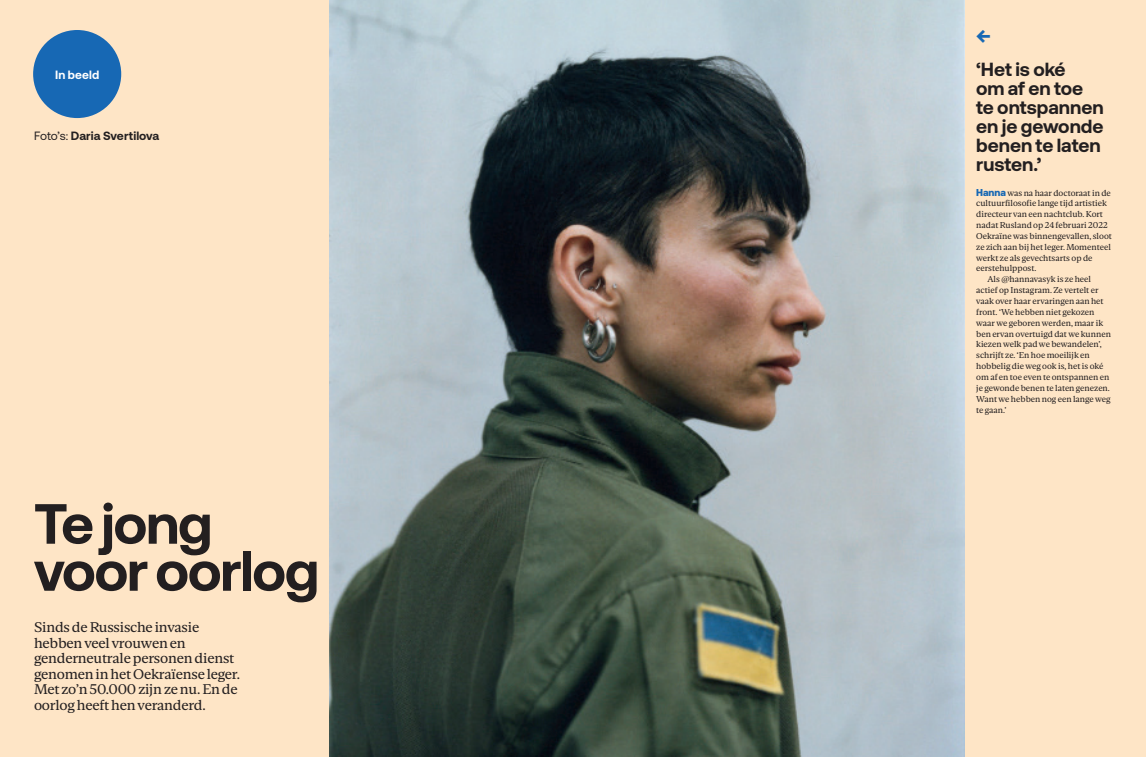
<style>
.page{position:relative;width:1146px;height:757px;background:#fff}
.page>*{position:absolute;margin:0;border:0;box-sizing:border-box;transform-origin:0 0}
.t1{font:700 56.5px/47px "Aeonik";letter-spacing:-.025em;color:#231f20}
.t2{font:700 19px/19px "Aeonik";color:#231f20}
.t3{font:700 19px "Aeonik";color:#1768b4}
.t4{font:14px/15.5px "Gestura Text";letter-spacing:-.015em;color:#231f20}
.t5{font:700 12px "Aeonik";letter-spacing:.01em;color:#231f20}
.t6{font:700 12px "Aeonik";letter-spacing:.015em;color:#fff}
.t7{font:8.5px "Gestura Text";color:#231f20}
.s1{font-weight:400}
.s2{font-family:"Aeonik";font-weight:900;font-size:10px;color:#1768b4}
</style>
<div class="page">
<div style="left:0;top:0;width:1145px;height:757px;background:#fee5c6"></div>
<div style="left:33px;top:30px;width:88px;height:88px;background:#1768b4;border-radius:50%"></div>
<img style="left:329px;top:0;width:634px;height:757px">
<h3 class="t6" style="left:55px;top:68px;width:46px">In beeld</h3>
<h3 class="t5" style="left:34px;top:129px;width:127px"><span class="s1">Foto’s:</span> Daria Svertilova</h3>
<h1 class="t1" style="left:34px;top:500px;width:287px">Te jong voor oorlog</h1>
<h3 class="t4" style="left:34px;top:620px;width:207px">Sinds de Russische invasie hebben veel vrouwen en genderneutrale personen dienst genomen in het Oekraïense leger.<br>Met zo’n 50.000 zijn ze nu. En de oorlog heeft hen veranderd.</h3>
<h2 class="t3" style="left:976px;top:25px;width:16px">←</h2>
<h2 class="t2" style="left:976px;top:59px;width:129px">‘Het is oké<br>om af en toe te ontspannen en je gewonde benen te laten rusten.’</h2>
<p class="t7" style="left:976px;top:188px;width:136px"><span class="s2">Hanna</span> was na haar doctoraat in de</p>
<p class="t7" style="left:976px;top:199px;width:132px">cultuurfilosofie lange tijd artistiek</p>
<p class="t7" style="left:976px;top:209px;width:128px">directeur van een nachtclub. Kort</p>
<p class="t7" style="left:976px;top:220px;width:133px">nadat Rusland op 24 februari 2022</p>
<p class="t7" style="left:976px;top:231px;width:137px">Oekraïne was binnengevallen, sloot</p>
<p class="t7" style="left:976px;top:242px;width:136px">ze zich aan bij het leger. Momenteel</p>
<p class="t7" style="left:976px;top:253px;width:118px">werkt ze als gevechtsarts op de</p>
<p class="t7" style="left:976px;top:264px;width:62px">eerstehulppost.</p>
<p class="t7" style="left:987px;top:275px;width:105px">Als @hannavasyk is ze heel</p>
<p class="t7" style="left:976px;top:285px;width:124px">actief op Instagram. Ze vertelt er</p>
<p class="t7" style="left:976px;top:296px;width:129px">vaak over haar ervaringen aan het</p>
<p class="t7" style="left:976px;top:307px;width:120px">front. ‘We hebben niet gekozen</p>
<p class="t7" style="left:976px;top:318px;width:128px">waar we geboren werden, maar ik</p>
<p class="t7" style="left:976px;top:329px;width:136px">ben ervan overtuigd dat we kunnen</p>
<p class="t7" style="left:976px;top:340px;width:127px">kiezen welk pad we bewandelen’,</p>
<p class="t7" style="left:976px;top:350px;width:115px">schrijft ze. ‘En hoe moeilijk en</p>
<p class="t7" style="left:976px;top:361px;width:129px">hobbelig die weg ook is, het is oké</p>
<p class="t7" style="left:976px;top:372px;width:135px">om af en toe even te ontspannen en</p>
<p class="t7" style="left:976px;top:383px;width:135px">je gewonde benen te laten genezen.</p>
<p class="t7" style="left:976px;top:394px;width:136px">Want we hebben nog een lange weg</p>
<p class="t7" style="left:976px;top:405px;width:32px">te gaan.’</p>
</div>
